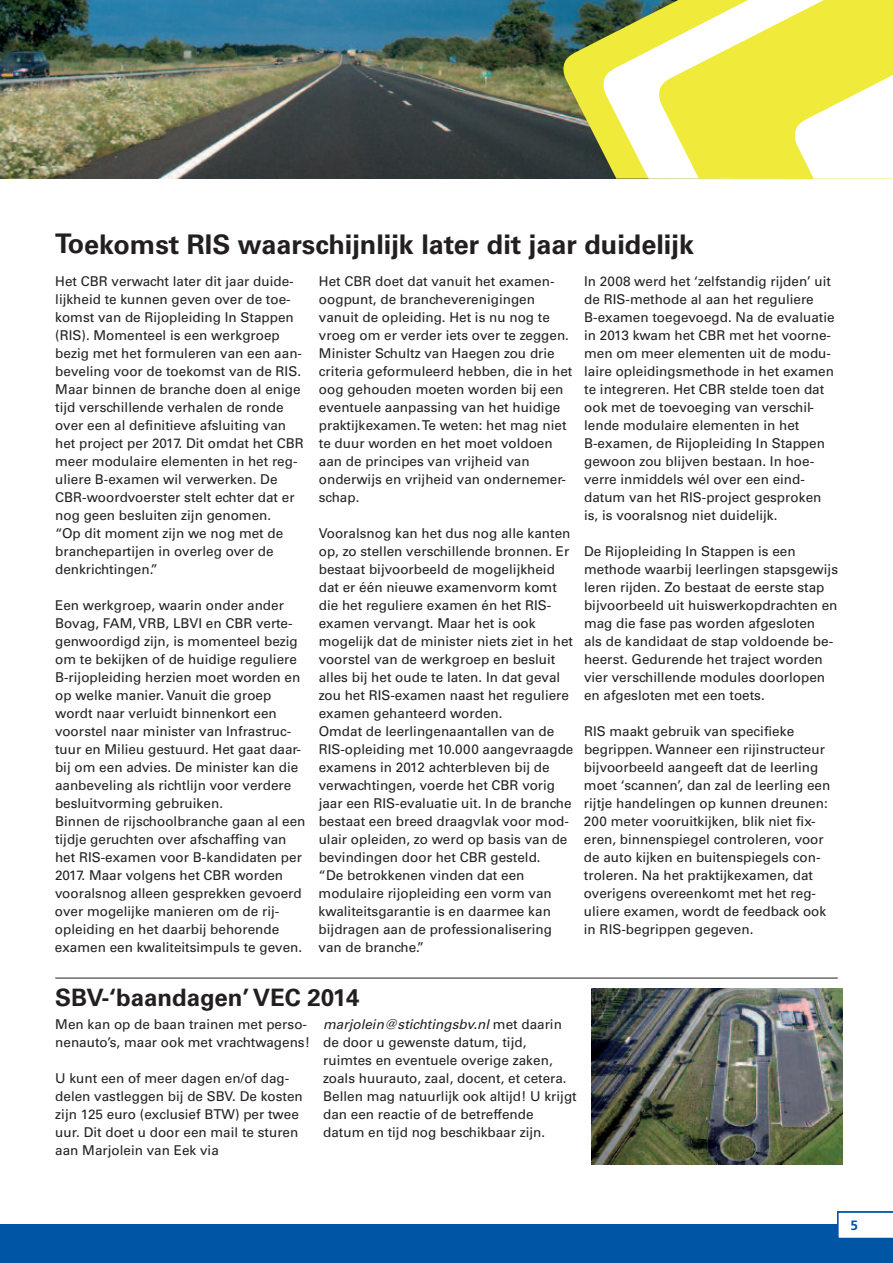
<style>
.page{position:relative;width:893px;height:1263px;background:#fff}
.page>*{position:absolute;margin:0;border:0;box-sizing:border-box;transform-origin:0 0}
.t1{font:700 27px "Univers LT Std";color:#231f20}
.t2{font:700 24px "Univers LT Std";color:#231f20}
.t3{font:13.5px/18px "Univers LT Std";color:#231f20}
.t4{font:700 13.5px "Frutiger LT Std";color:#0155a5}
.s1{font-style:italic}
</style>
<div class="page">
<div style="left:0;top:1225px;width:893px;height:38px;background:#0155a5"></div>
<svg style="left:838px;top:1212px;width:55px;height:26px"></svg>
<img style="left:0;top:0;width:562px;height:179px">
<img style="left:562px;top:0;width:40px;height:179px">
<svg style="left:602px;top:0;width:56px;height:179px"></svg>
<svg style="left:658px;top:0;width:235px;height:179px"></svg>
<hr style="left:55px;top:978px;width:783px;height:1px;background:#231f20">
<img style="left:592px;top:989px;width:251px;height:175px">
<h1 class="t1" style="left:55px;top:234px;width:640px">Toekomst RIS waarschijnlijk later dit jaar duidelijk</h1>
<p class="t3" style="left:55px;top:273px;width:250px">Het CBR verwacht later dit jaar duide&shy;lijkheid te kunnen geven over de toe&shy;komst van de Rijopleiding In Stappen (RIS). Momenteel is een werkgroep bezig met het formuleren van een aan&shy;beveling voor de toekomst van de RIS.<br>Maar binnen de branche doen al enige tijd verschillende verhalen de ronde over een al definitieve afsluiting van het project per 2017. Dit omdat het CBR meer modulaire elementen in het reg&shy;uliere B-examen wil verwerken. De CBR-woordvoerster stelt echter dat er nog geen besluiten zijn genomen.<br>“Op dit moment zijn we nog met de branchepartijen in overleg over de denkrichtingen.”</p>
<p class="t3" style="left:55px;top:597px;width:252px">Een werkgroep, waarin onder ander Bovag, FAM, VRB, LBVI en CBR verte&shy;genwoordigd zijn, is momenteel bezig om te bekijken of de huidige reguliere B-rijopleiding herzien moet worden en op welke manier. Vanuit die groep wordt naar verluidt binnenkort een voorstel naar minister van Infrastruc&shy;tuur en Milieu gestuurd. Het gaat daar&shy;bij om een advies. De minister kan die aanbeveling als richtlijn voor verdere besluitvorming gebruiken.<br>Binnen de rijschoolbranche gaan al een tijdje geruchten over afschaffing van het RIS-examen voor B-kandidaten per 2017. Maar volgens het CBR worden vooralsnog alleen gesprekken gevoerd over mogelijke manieren om de rij&shy;opleiding en het daarbij behorende examen een kwaliteitsimpuls te geven.</p>
<p class="t3" style="left:319px;top:273px;width:255px">Het CBR doet dat vanuit het examen&shy;oogpunt, de brancheverenigingen vanuit de opleiding. Het is nu nog te vroeg om er verder iets over te zeggen.<br>Minister Schultz van Haegen zou drie criteria geformuleerd hebben, die in het oog gehouden moeten worden bij een eventuele aanpassing van het huidige praktijkexamen.Te weten: het mag niet te duur worden en het moet voldoen aan de principes van vrijheid van onderwijs en vrijheid van ondernemer&shy;schap.</p>
<p class="t3" style="left:319px;top:525px;width:256px">Vooralsnog kan het dus nog alle kanten op, zo stellen verschillende bronnen. Er bestaat bijvoorbeeld de mogelijkheid dat er één nieuwe examenvorm komt die het reguliere examen én het RIS&shy;examen vervangt. Maar het is ook mogelijk dat de minister niets ziet in het voorstel van de werkgroep en besluit alles bij het oude te laten. In dat geval zou het RIS-examen naast het reguliere examen gehanteerd worden.<br>Omdat de leerlingenaantallen van de RIS-opleiding met 10.000 aangevraagde examens in 2012 achterbleven bij de verwachtingen, voerde het CBR vorig jaar een RIS-evaluatie uit. In de branche bestaat een breed draagvlak voor mod&shy;ulair opleiden, zo werd op basis van de bevindingen door het CBR gesteld.<br>“De betrokkenen vinden dat een modulaire rijopleiding een vorm van kwaliteitsgarantie is en daarmee kan bijdragen aan de professionalisering van de branche.”</p>
<p class="t3" style="left:584px;top:273px;width:252px">In 2008 werd het ‘zelfstandig rijden’ uit de RIS-methode al aan het reguliere B-examen toegevoegd. Na de evaluatie in 2013 kwam het CBR met het voorne&shy;men om meer elementen uit de modu&shy;laire opleidingsmethode in het examen te integreren. Het CBR stelde toen dat ook met de toevoeging van verschil&shy;lende modulaire elementen in het B-examen, de Rijopleiding In Stappen gewoon zou blijven bestaan. In hoe&shy;verre inmiddels wél over een eind&shy;datum van het RIS-project gesproken is, is vooralsnog niet duidelijk.</p>
<p class="t3" style="left:584px;top:543px;width:256px">De Rijopleiding In Stappen is een methode waarbij leerlingen stapsgewijs leren rijden. Zo bestaat de eerste stap bijvoorbeeld uit huiswerkopdrachten en mag die fase pas worden afgesloten<br>als de kandidaat de stap voldoende be&shy;heerst. Gedurende het traject worden vier verschillende modules doorlopen en afgesloten met een toets.</p>
<p class="t3" style="left:584px;top:723px;width:248px">RIS maakt gebruik van specifieke begrippen. Wanneer een rijinstructeur bijvoorbeeld aangeeft dat de leerling moet ‘scannen’, dan zal de leerling een rijtje handelingen op kunnen dreunen:<br>200 meter vooruitkijken, blik niet fix&shy;eren, binnenspiegel controleren, voor de auto kijken en buitenspiegels con&shy;troleren. Na het praktijkexamen, dat overigens overeenkomt met het reg&shy;uliere examen, wordt de feedback ook in RIS-begrippen gegeven.</p>
<h2 class="t2" style="left:55px;top:988px;width:306px">SBV-‘baandagen’ VEC 2014</h2>
<p class="t3" style="left:55px;top:1016px;width:256px">Men kan op de baan trainen met perso&shy;nenauto’s, maar ook met vrachtwagens!</p>
<p class="t3" style="left:55px;top:1070px;width:249px">U kunt een of meer dagen en/of dag&shy;delen vastleggen bij de SBV. De kosten zijn 125 euro (exclusief BTW) per twee uur. Dit doet u door een mail te sturen aan Marjolein van Eek via</p>
<p class="t3" style="left:323px;top:1016px;width:255px"><span class="s1">marjolein@stichtingsbv.nl</span> met daarin de door u gewenste datum, tijd, ruimtes en eventuele overige zaken, zoals huurauto, zaal, docent, et cetera.<br>Bellen mag natuurlijk ook altijd! U krijgt dan een reactie of de betreffende datum en tijd nog beschikbaar zijn.</p>
<p class="t4" style="left:850px;top:1219px;width:9px">5</p>
</div>
